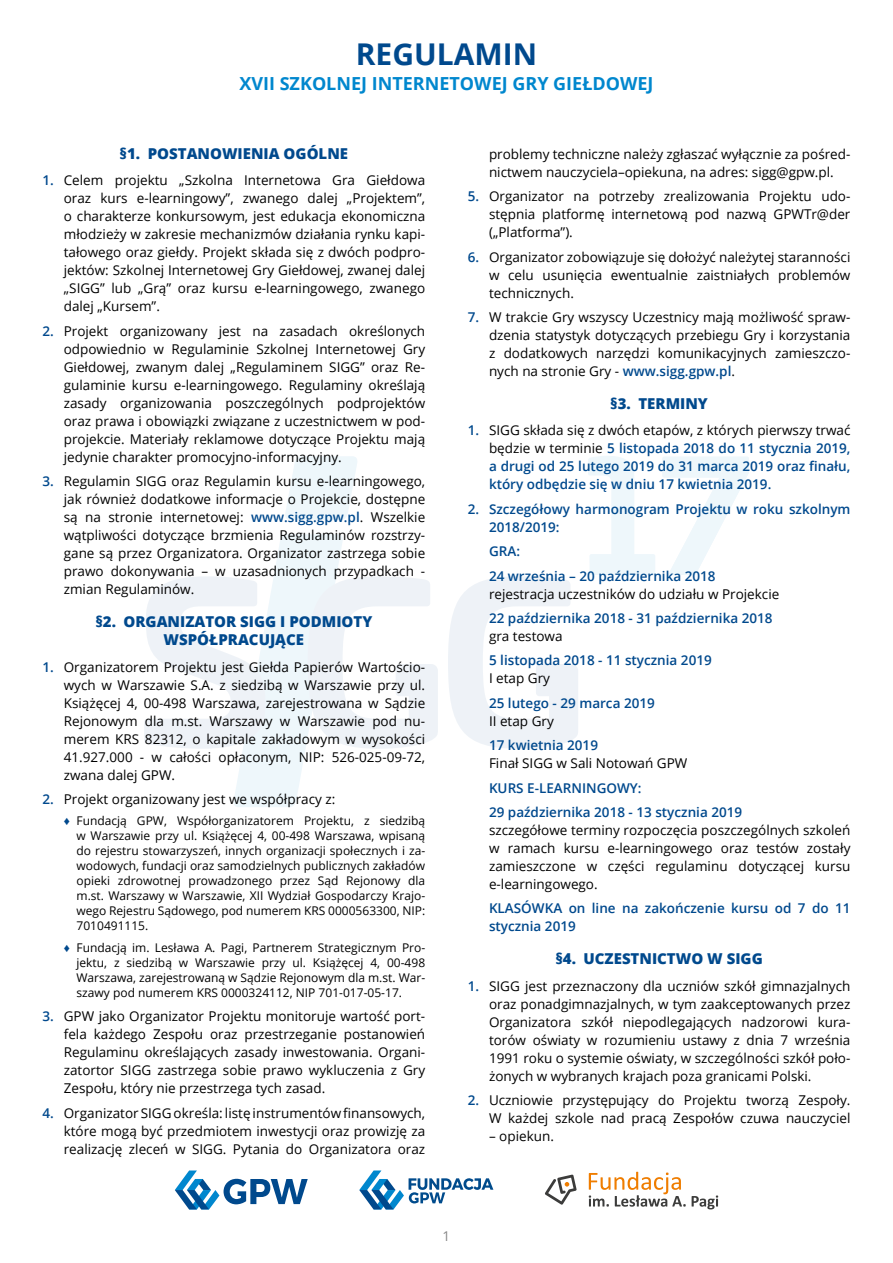
<style>
.page{position:relative;width:893px;height:1263px;background:#fff}
.page>*{position:absolute;margin:0;border:0;box-sizing:border-box;transform-origin:0 0}
.t1{font:700 30px "Open Sans";color:#00498d}
.t2{font:700 18px "Open Sans";color:#0087ce}
.t3{font:800 15px/18px "Open Sans";color:#00498d;text-align:center}
.t4{font:13.5px/18px "Open Sans";color:#000;text-align:justify}
.t5{font:600 13.5px/18px "Open Sans";color:#00498d}
.t6{font:13.5px "Open Sans";color:#878787}
.t7{font:12px/15px "Open Sans";color:#000;text-align:justify}
.s1{font-weight:600;color:#00498d}
.s2{font-family:"Arial";color:#00498d}
.s3{font-weight:400;color:#000}
</style>
<div class="page">
<svg style="left:175px;top:1170px;width:133px;height:39px"></svg>
<svg style="left:285px;top:456px;width:72px;height:64px"></svg>
<svg style="left:588px;top:456px;width:67px;height:119px"></svg>
<svg style="left:448px;top:576px;width:130px;height:173px"></svg>
<svg style="left:144px;top:534px;width:294px;height:273px"></svg>
<svg style="left:662px;top:457px;width:87px;height:118px"></svg>
<svg style="left:545px;top:1174px;width:32px;height:31px"></svg>
<svg style="left:589px;top:1172px;width:129px;height:37px"></svg>
<svg style="left:359px;top:1170px;width:134px;height:39px"></svg>
<h1 class="t1" style="left:356px;top:33px;width:183px">REGULAMIN</h1>
<h2 class="t2" style="left:239px;top:71px;width:416px">XVII SZKOLNEJ INTERNETOWEJ GRY GIEŁDOWEJ</h2>
<p class="t3" style="left:120px;top:144px;width:230px">§1. POSTANOWIENIA OGÓLNE</p>
<p class="t4" style="left:64px;top:171px;width:363px;text-indent:-21px"><span class="s1">1.</span> Celem projektu „Szkolna Internetowa Gra Giełdowa oraz kurs e-learningowy”, zwanego dalej „Projektem”, o charakterze konkursowym, jest edukacja ekonomiczna młodzieży w zakresie mechanizmów działania rynku kapi&shy;tałowego oraz giełdy. Projekt składa się z dwóch podpro&shy;jektów: Szkolnej Internetowej Gry Giełdowej, zwanej dalej „SIGG” lub „Grą” oraz kursu e-learningowego, zwanego dalej „Kursem”.</p>
<p class="t4" style="left:64px;top:321px;width:363px;text-indent:-21px"><span class="s1">2.</span> Projekt organizowany jest na zasadach określonych odpowiednio w Regulaminie Szkolnej Internetowej Gry Giełdowej, zwanym dalej „Regulaminem SIGG” oraz Re&shy;gulaminie kursu e-learningowego. Regulaminy określają zasady organizowania poszczególnych podprojektów oraz prawa i obowiązki związane z uczestnictwem w pod&shy;projekcie. Materiały reklamowe dotyczące Projektu mają jedynie charakter promocyjno-informacyjny.</p>
<p class="t4" style="left:64px;top:472px;width:363px;text-indent:-21px"><span class="s1">3.</span> Regulamin SIGG oraz Regulamin kursu e-learningowego, jak również dodatkowe informacje o Projekcie, dostępne są na stronie internetowej: <span class="s1">www.sigg.gpw.pl</span>. Wszelkie wątpliwości dotyczące brzmienia Regulaminów rozstrzy&shy;gane są przez Organizatora. Organizator zastrzega sobie prawo dokonywania – w uzasadnionych przypadkach - zmian Regulaminów.</p>
<p class="t3" style="left:95px;top:612px;width:278px">§2. ORGANIZATOR SIGG I PODMIOTY<br>WSPÓŁPRACUJĄCE</p>
<p class="t4" style="left:64px;top:657px;width:363px;text-indent:-21px"><span class="s1">1.</span> Organizatorem Projektu jest Giełda Papierów Wartościo&shy;wych w Warszawie S.A. z siedzibą w Warszawie przy ul.<br>Książęcej 4, 00-498 Warszawa, zarejestrowana w Sądzie Rejonowym dla m.st. Warszawy w Warszawie pod nu&shy;merem KRS 82312, o kapitale zakładowym w wysokości 41.927.000 - w całości opłaconym, NIP: 526-025-09-72, zwana dalej GPW.</p>
<p class="t4" style="left:43px;top:790px;width:294px"><span class="s1">2.</span> Projekt organizowany jest we współpracy z:</p>
<p class="t7" style="left:77px;top:813px;width:350px;text-indent:-13px"><span class="s2">♦</span> Fundacją GPW, Współorganizatorem Projektu, z siedzibą w Warszawie przy ul. Książęcej 4, 00-498 Warszawa, wpisaną do rejestru stowarzyszeń, innych organizacji społecznych i za&shy;wodowych, fundacji oraz samodzielnych publicznych zakładów opieki zdrowotnej prowadzonego przez Sąd Rejonowy dla m.st. Warszawy w Warszawie, XII Wydział Gospodarczy Krajo&shy;wego Rejestru Sądowego, pod numerem KRS 0000563300, NIP:<br>7010491115.</p>
<p class="t7" style="left:77px;top:939px;width:350px;text-indent:-13px"><span class="s2">♦</span> Fundacją im. Lesława A. Pagi, Partnerem Strategicznym Pro&shy;jektu, z siedzibą w Warszawie przy ul. Książęcej 4, 00-498<br>Warszawa, zarejestrowaną w Sądzie Rejonowym dla m.st. War&shy;szawy pod numerem KRS 0000324112, NIP 701-017-05-17.</p>
<p class="t4" style="left:64px;top:1007px;width:363px;text-indent:-21px"><span class="s1">3.</span> GPW jako Organizator Projektu monitoruje wartość port&shy;fela każdego Zespołu oraz przestrzeganie postanowień Regulaminu określających zasady inwestowania. Organi&shy;zatortor SIGG zastrzega sobie prawo wykluczenia z Gry Zespołu, który nie przestrzega tych zasad.</p>
<p class="t4" style="left:64px;top:1103px;width:363px;text-indent:-21px"><span class="s1">4.</span> Organizator SIGG określa: listę instrumentów finansowych, które mogą być przedmiotem inwestycji oraz prowizję za realizację zleceń w SIGG. Pytania do Organizatora oraz</p>
<p class="t4" style="left:489px;top:145px;width:363px">problemy techniczne należy zgłaszać wyłącznie za pośred&shy;nictwem nauczyciela–opiekuna, na adres: sigg@gpw.pl.</p>
<p class="t4" style="left:489px;top:187px;width:363px;text-indent:-21px"><span class="s1">5.</span> Organizator na potrzeby zrealizowania Projektu udo&shy;stępnia platformę internetową pod nazwą GPWTr@der („Platforma”).</p>
<p class="t4" style="left:489px;top:247px;width:363px;text-indent:-21px"><span class="s1">6.</span> Organizator zobowiązuje się dołożyć należytej staranności w celu usunięcia ewentualnie zaistniałych problemów technicznych.</p>
<p class="t4" style="left:489px;top:308px;width:363px;text-indent:-21px"><span class="s1">7.</span> W trakcie Gry wszyscy Uczestnicy mają możliwość spraw&shy;dzenia statystyk dotyczących przebiegu Gry i korzystania z dodatkowych narzędzi komunikacyjnych zamieszczo&shy;nych na stronie Gry - <span class="s1">www.sigg.gpw.pl</span>.</p>
<p class="t3" style="left:610px;top:394px;width:99px">§3. TERMINY</p>
<p class="t5" style="left:489px;top:421px;width:363px;text-align:justify;text-indent:-21px">1. <span class="s3">SIGG składa się z dwóch etapów, z których pierwszy trwać będzie w terminie</span> 5 listopada 2018 do 11 stycznia 2019, a drugi od 25 lutego 2019 do 31 marca 2019 oraz finału, który odbędzie się w dniu 17 kwietnia 2019.</p>
<p class="t5" style="left:489px;top:500px;width:363px;text-indent:-21px">2. Szczegółowy harmonogram Projektu w roku szkolnym<br>2018/2019:</p>
<p class="t5" style="left:489px;top:539px;width:228px;line-height:24.5px">GRA:<br>24 września – 20 października 2018</p>
<p class="t4" style="left:489px;top:584px;width:292px">rejestracja uczestników do udziału w Projekcie</p>
<p class="t5" style="left:489px;top:609px;width:285px">22 października 2018 - 31 października 2018</p>
<p class="t4" style="left:489px;top:627px;width:75px">gra testowa</p>
<p class="t5" style="left:489px;top:651px;width:224px">5 listopada 2018 - 11 stycznia 2019</p>
<p class="t4" style="left:489px;top:669px;width:63px">I etap Gry</p>
<p class="t5" style="left:489px;top:693px;width:167px">25 lutego - 29 marca 2019</p>
<p class="t4" style="left:489px;top:711px;width:66px">II etap Gry</p>
<p class="t5" style="left:489px;top:736px;width:111px">17 kwietnia 2019</p>
<p class="t4" style="left:489px;top:754px;width:200px">Finał SIGG w Sali Notowań GPW</p>
<p class="t5" style="left:489px;top:775px;width:255px;line-height:24.5px">KURS E-LEARNINGOWY:<br>29 października 2018 - 13 stycznia 2019</p>
<p class="t4" style="left:489px;top:821px;width:363px">szczegółowe terminy rozpoczęcia poszczególnych szkoleń w ramach kursu e-learningowego oraz testów zostały zamieszczone w części regulaminu dotyczącej kursu e-learningowego.</p>
<p class="t5" style="left:489px;top:899px;width:363px">KLASÓWKA on line na zakończenie kursu od 7 do 11 stycznia 2019</p>
<p class="t3" style="left:555px;top:949px;width:209px">§4. UCZESTNICTWO W SIGG</p>
<p class="t4" style="left:489px;top:976px;width:363px;text-indent:-21px"><span class="s1">1.</span> SIGG jest przeznaczony dla uczniów szkół gimnazjalnych oraz ponadgimnazjalnych, w tym zaakceptowanych przez Organizatora szkół niepodlegających nadzorowi kura&shy;torów oświaty w rozumieniu ustawy z dnia 7 września 1991 roku o systemie oświaty, w szczególności szkół poło&shy;żonych w wybranych krajach poza granicami Polski.</p>
<p class="t4" style="left:468px;top:1091px;width:384px;text-align:right"><span class="s1">2.</span> Uczniowie przystępujący do Projektu tworzą Zespoły.<br>W każdej szkole nad pracą Zespołów czuwa nauczyciel</p>
<p class="t4" style="left:489px;top:1127px;width:66px">– opiekun.</p>
<p class="t6" style="left:443px;top:1227px;width:9px">1</p>
</div>
